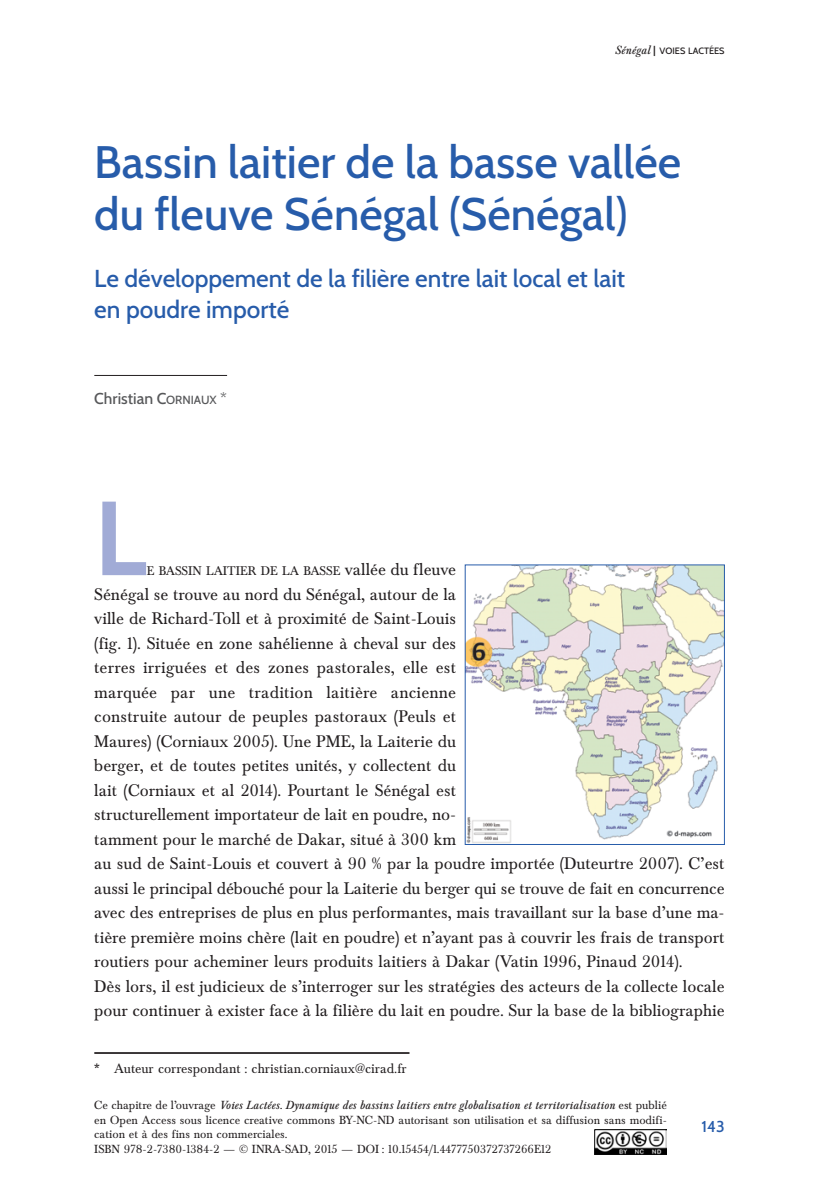
<style>
.page{position:relative;width:819px;height:1191px;background:#fff}
.page>*{position:absolute;margin:0;border:0;box-sizing:border-box;transform-origin:0 0}
.t1{font:700 105px "Cabin";color:#a1abd6}
.t2{font:500 45.5px/52.5px "Cabin";color:#275caa}
.t3{font:500 24.5px/31.5px "Cabin";color:#275caa}
.t4{font:17.5px/24.5px "Baskervald ADF Std";color:#231f20}
.t5{font:500 15.75px "Cabin";color:#57585a}
.t6{font:500 15.75px "Cabin";color:#275caa}
.t7{font:14px "Baskervald ADF Std";color:#231f20}
.t8{font:13.12px "Baskervald ADF Std";color:#231f20}
.t9{font:12.25px/14.7px "Baskervald ADF Std";color:#231f20}
.t10{font:500 9.1px "Cabin";color:#231f20}
.s1{font-family:"Baskervald ADF Std";font-weight:400;font-style:italic;font-size:12.25px}
.s2{font-family:"Baskervald ADF Std";font-weight:700;font-size:12.25px}
.s3{font-size:11.9px}
.s4{font-size:17.5px}
.s5{font-style:italic}
</style>
<div class="page">
<img style="left:594px;top:1129px;width:72px;height:25px">
<hr style="left:94px;top:375px;width:133px;height:1px;background:#231f20">
<hr style="left:94px;top:1052px;width:315px;height:1px;background:#231f20">
<img style="left:467px;top:566px;width:255px;height:276px">
<p class="t10" style="left:615px;top:47px;width:111px"><span class="s1">Sénégal</span> <span class="s2">|</span> VOIES LACTÉES</p>
<h2 class="t2" style="left:94px;top:140px;width:588px">Bassin laitier de la basse vallée du fleuve Sénégal (Sénégal)</h2>
<h3 class="t3" style="left:94px;top:265px;width:532px">Le développement de la filière entre lait local et lait en poudre importé</h3>
<p class="t5" style="left:94px;top:392px;width:134px">Christian C<span class="s3">ORNIAUX</span> *</p>
<h1 class="t1" style="left:94px;top:496px;width:54px">L</h1>
<p class="t8" style="left:147px;top:566px;width:311px">E BASSIN lAItIER DE lA BASSE <span class="s4">vallée du fleuve</span></p>
<p class="t4" style="left:94px;top:583px;width:632px">Sénégal se trouve au nord du Sénégal, autour de la<br>ville de Richard-toll et à proximité de Saint-louis<br>(fig. 1). Située en zone sahélienne à cheval sur des<br>terres irriguées et des zones pastorales, elle est<br>marquée par une tradition laitière ancienne<br>construite autour de peuples pastoraux (Peuls et<br>Maures) (Corniaux 2005). Une PME, la laiterie du<br>berger, et de toutes petites unités, y collectent du<br>lait (Corniaux et al 2014). Pourtant le Sénégal est<br>structurellement importateur de lait en poudre, no-<br>tamment pour le marché de Dakar, situé à 300 km<br>au sud de Saint-louis et couvert à 90 % par la poudre importée (Duteurtre 2007). C’est aussi le principal débouché pour la laiterie du berger qui se trouve de fait en concurrence avec des entreprises de plus en plus performantes, mais travaillant sur la base d’une ma&shy;tière première moins chère (lait en poudre) et n’ayant pas à couvrir les frais de transport routiers pour acheminer leurs produits laitiers à Dakar (Vatin 1996, Pinaud 2014).<br>Dès lors, il est judicieux de s’interroger sur les stratégies des acteurs de la collecte locale pour continuer à exister face à la filière du lait en poudre. Sur la base de la bibliographie</p>
<p class="t7" style="left:94px;top:1063px;width:314px">* Auteur correspondant : christian.corniaux@cirad.fr</p>
<p class="t9" style="left:94px;top:1098px;width:574px">Ce chapitre de l’ouvrage <span class="s5">Voies Lactées. Dynamique des bassins laitiers entre globalisation et territorialisation</span> est publié en Open Access sous licence creative commons BY-NC-ND autorisant son utilisation et sa diffusion sans modifi&shy;cation et à des fins non commerciales.<br>ISBN 978-2-7380-1384-2 — © INRA-SAD, 2015 — DOI : 10.15454/1.4477750372737266E12</p>
<p class="t6" style="left:701px;top:1120px;width:25px">143</p>
</div>
